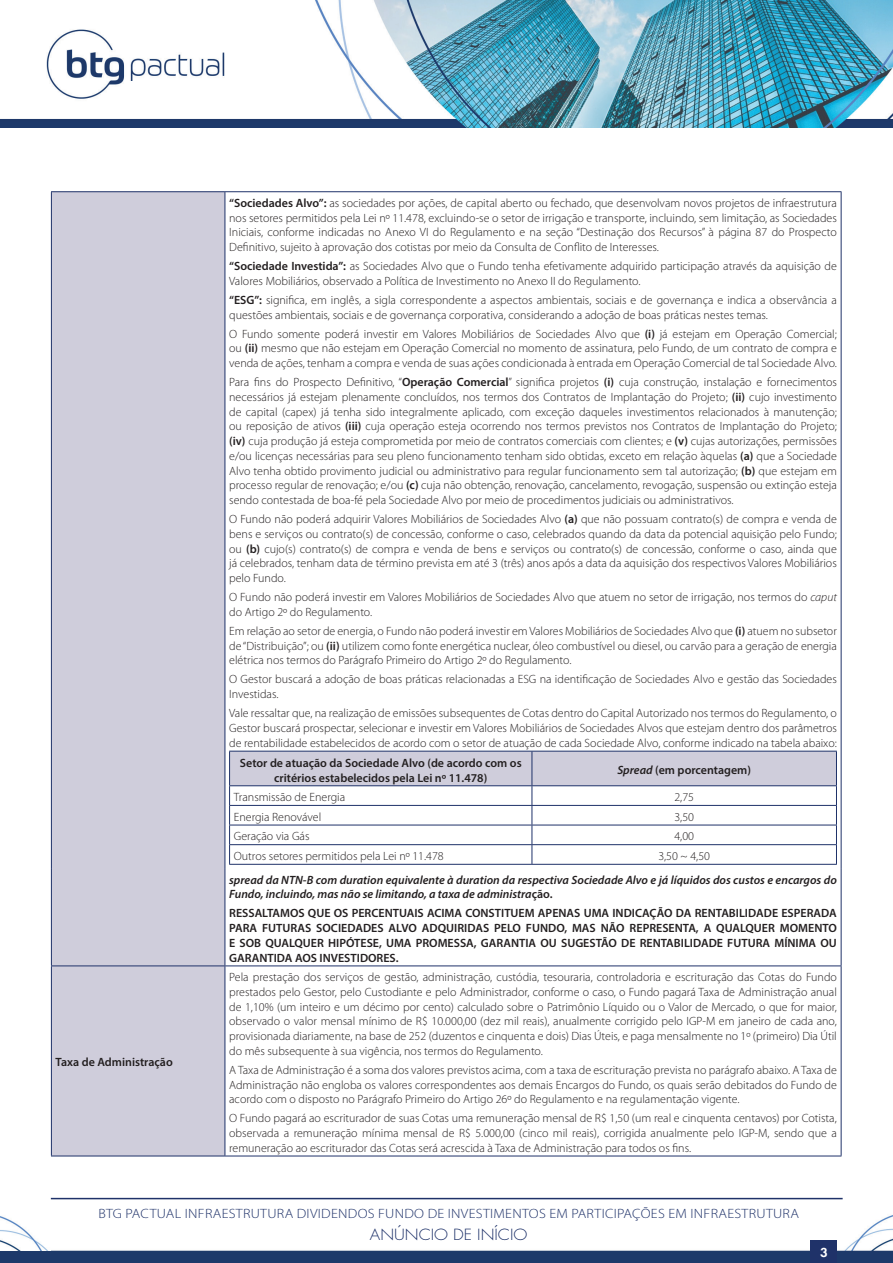
<style>
.page{position:relative;width:893px;height:1263px;background:#fff}
.page>*{position:absolute;margin:0;border:0;box-sizing:border-box;transform-origin:0 0}
.t1{font:300 15px "Futura";color:#1f3269;scale:1.09 1}
.t2{font:300 13.5px "Myriad Pro";letter-spacing:.02em;color:#1f3269;scale:1.09 1}
.t3{font:300 12px/14.7px "Myriad Pro";color:#231f20;text-align:justify}
.t4{font:600 12px/14.7px "Myriad Pro";color:#231f20;text-align:center}
.t5{font:italic 600 12px/14.7px "Myriad Pro";color:#231f20}
.t6{font:800 12px "Futura";color:#fff;scale:1.09 1}
.s1{font-weight:600}
.s2{font-style:italic}
.s3{font-style:normal}
</style>
<div class="page">
<img style="left:1px;top:0;width:892px;height:127px">
<img style="left:0;top:1215px;width:893px;height:48px">
<img style="left:1px;top:1215px;width:50px;height:36px">
<hr style="left:51px;top:1198px;width:792px;height:1px;background:#1f3269">
<div style="left:811px;top:1240px;width:26px;height:23px;background:#1f3269"></div>
<div style="left:52px;top:192px;width:173px;height:963px;background:#cfcddb"></div>
<hr style="left:51px;top:192px;width:1px;height:677px;background:#1f3269">
<hr style="left:51px;top:869px;width:1px;height:96px;background:#1f3269">
<hr style="left:51px;top:191px;width:174px;height:1px;background:#1f3269">
<hr style="left:225px;top:192px;width:1px;height:677px;background:#1f3269">
<hr style="left:225px;top:191px;width:616px;height:1px;background:#1f3269">
<hr style="left:841px;top:192px;width:1px;height:677px;background:#1f3269">
<hr style="left:225px;top:869px;width:1px;height:96px;background:#1f3269">
<hr style="left:841px;top:869px;width:1px;height:96px;background:#1f3269">
<hr style="left:51px;top:966px;width:1px;height:189px;background:#1f3269">
<hr style="left:51px;top:965px;width:174px;height:1px;background:#1f3269">
<hr style="left:51px;top:1155px;width:174px;height:1px;background:#1f3269">
<hr style="left:225px;top:966px;width:1px;height:189px;background:#1f3269">
<hr style="left:225px;top:965px;width:616px;height:1px;background:#1f3269">
<hr style="left:841px;top:966px;width:1px;height:189px;background:#1f3269">
<hr style="left:225px;top:1155px;width:616px;height:1px;background:#1f3269">
<svg style="left:229px;top:751px;width:608px;height:113px"></svg>
<hr style="left:229px;top:864px;width:303px;height:1px;background:#1f3269">
<hr style="left:532px;top:864px;width:305px;height:1px;background:#1f3269">
<p class="t4" style="left:56px;top:1055px;width:119px">Taxa de Administração</p>
<p class="t3" style="left:229px;top:196px;width:609px"><span class="s1">“Sociedades Alvo”:</span> as sociedades por ações, de capital aberto ou fechado, que desenvolvam novos projetos de infraestrutura nos setores permitidos pela Lei nº 11.478, excluindo-se o setor de irrigação e transporte, incluindo, sem limitação, as Sociedades Iniciais, conforme indicadas no Anexo VI do Regulamento e na seção “Destinação dos Recursos” à página 87 do Prospecto Definitivo, sujeito à aprovação dos cotistas por meio da Consulta de Conflito de Interesses.</p>
<p class="t3" style="left:229px;top:259px;width:609px"><span class="s1">“Sociedade Investida”:</span> as Sociedades Alvo que o Fundo tenha efetivamente adquirido participação através da aquisição de<br>Valores Mobiliários, observado a Política de Investimento no Anexo II do Regulamento.</p>
<p class="t3" style="left:229px;top:293px;width:609px"><span class="s1">“ESG”:</span> significa, em inglês, a sigla correspondente a aspectos ambientais, sociais e de governança e indica a observância a questões ambientais, sociais e de governança corporativa, considerando a adoção de boas práticas nestes temas.</p>
<p class="t3" style="left:229px;top:326px;width:609px">O Fundo somente poderá investir em Valores Mobiliários de Sociedades Alvo que <span class="s1">(i)</span> já estejam em Operação Comercial; ou <span class="s1">(ii)</span> mesmo que não estejam em Operação Comercial no momento de assinatura, pelo Fundo, de um contrato de compra e venda de ações, tenham a compra e venda de suas ações condicionada à entrada em Operação Comercial de tal Sociedade Alvo.</p>
<p class="t3" style="left:229px;top:375px;width:609px">Para fins do Prospecto Definitivo, “<span class="s1">Operação Comercial</span>” significa projetos <span class="s1">(i)</span> cuja construção, instalação e fornecimentos necessários já estejam plenamente concluídos, nos termos dos Contratos de Implantação do Projeto; <span class="s1">(ii)</span> cujo investimento de capital (capex) já tenha sido integralmente aplicado, com exceção daqueles investimentos relacionados à manutenção; ou reposição de ativos <span class="s1">(iii)</span> cuja operação esteja ocorrendo nos termos previstos nos Contratos de Implantação do Projeto; <span class="s1">(iv)</span> cuja produção já esteja comprometida por meio de contratos comerciais com clientes; e <span class="s1">(v)</span> cujas autorizações, permissões e/ou licenças necessárias para seu pleno funcionamento tenham sido obtidas, exceto em relação àquelas <span class="s1">(a)</span> que a Sociedade Alvo tenha obtido provimento judicial ou administrativo para regular funcionamento sem tal autorização; <span class="s1">(b)</span> que estejam em processo regular de renovação; e/ou <span class="s1">(c)</span> cuja não obtenção, renovação, cancelamento, revogação, suspensão ou extinção esteja sendo contestada de boa-fé pela Sociedade Alvo por meio de procedimentos judiciais ou administrativos.</p>
<p class="t3" style="left:229px;top:512px;width:609px">O Fundo não poderá adquirir Valores Mobiliários de Sociedades Alvo <span class="s1">(a)</span> que não possuam contrato(s) de compra e venda de bens e serviços ou contrato(s) de concessão, conforme o caso, celebrados quando da data da potencial aquisição pelo Fundo; ou <span class="s1">(b)</span> cujo(s) contrato(s) de compra e venda de bens e serviços ou contrato(s) de concessão, conforme o caso, ainda que já celebrados, tenham data de término prevista em até 3 (três) anos após a data da aquisição dos respectivos Valores Mobiliários pelo Fundo.</p>
<p class="t3" style="left:229px;top:590px;width:609px">O Fundo não poderá investir em Valores Mobiliários de Sociedades Alvo que atuem no setor de irrigação, nos termos do <span class="s2">caput </span>do Artigo 2º do Regulamento.</p>
<p class="t3" style="left:229px;top:624px;width:609px">Em relação ao setor de energia, o Fundo não poderá investir em Valores Mobiliários de Sociedades Alvo que <span class="s1">(i)</span> atuem no subsetor de “Distribuição”; ou <span class="s1">(ii)</span> utilizem como fonte energética nuclear, óleo combustível ou diesel, ou carvão para a geração de energia elétrica nos termos do Parágrafo Primeiro do Artigo 2º do Regulamento.</p>
<p class="t3" style="left:229px;top:672px;width:609px">O Gestor buscará a adoção de boas práticas relacionadas a ESG na identificação de Sociedades Alvo e gestão das Sociedades<br>Investidas.</p>
<p class="t3" style="left:229px;top:706px;width:609px">Vale ressaltar que, na realização de emissões subsequentes de Cotas dentro do Capital Autorizado nos termos do Regulamento, o Gestor buscará prospectar, selecionar e investir em Valores Mobiliários de Sociedades Alvos que estejam dentro dos parâmetros de rentabilidade estabelecidos de acordo com o setor de atuação de cada Sociedade Alvo, conforme indicado na tabela abaixo:</p>
<p class="t4" style="left:240px;top:755px;width:283px">Setor de atuação da Sociedade Alvo (de acordo com os critérios estabelecidos pela Lei nº 11.478)</p>
<p class="t4" style="left:617px;top:762px;width:135px"><span class="s2">Spread</span> (em porcentagem)</p>
<p class="t3" style="left:234px;top:790px;width:113px">Transmissão de Energia</p>
<p class="t3" style="left:674px;top:790px;width:21px">2,75</p>
<p class="t3" style="left:234px;top:810px;width:89px">Energia Renovável</p>
<p class="t3" style="left:674px;top:810px;width:21px">3,50</p>
<p class="t3" style="left:234px;top:829px;width:77px">Geração via Gás</p>
<p class="t3" style="left:674px;top:829px;width:21px">4,00</p>
<p class="t3" style="left:234px;top:849px;width:211px">Outros setores permitidos pela Lei nº 11.478</p>
<p class="t3" style="left:658px;top:849px;width:53px">3,50 ~ 4,50</p>
<p class="t5" style="left:229px;top:872px;width:609px">spread da NTN-B com duration equivalente à duration da respectiva Sociedade Alvo e já líquidos dos custos e encargos do<br>Fundo, incluindo, mas não se limitando, a taxa de administra<span class="s3">ção.</span></p>
<p class="t4" style="left:229px;top:906px;width:609px;text-align:justify">RESSALTAMOS QUE OS PERCENTUAIS ACIMA CONSTITUEM APENAS UMA INDICAÇÃO DA RENTABILIDADE ESPERADA PARA FUTURAS SOCIEDADES ALVO ADQUIRIDAS PELO FUNDO, MAS NÃO REPRESENTA, A QUALQUER MOMENTO E SOB QUALQUER HIPÓTESE, UMA PROMESSA, GARANTIA OU SUGESTÃO DE RENTABILIDADE FUTURA MÍNIMA OU GARANTIDA AOS INVESTIDORES.</p>
<p class="t3" style="left:229px;top:970px;width:609px">Pela prestação dos serviços de gestão, administração, custódia, tesouraria, controladoria e escrituração das Cotas do Fundo prestados pelo Gestor, pelo Custodiante e pelo Administrador, conforme o caso, o Fundo pagará Taxa de Administração anual de 1,10% (um inteiro e um décimo por cento) calculado sobre o Patrimônio Líquido ou o Valor de Mercado, o que for maior, observado o valor mensal mínimo de R$ 10.000,00 (dez mil reais), anualmente corrigido pelo IGP-M em janeiro de cada ano, provisionada diariamente, na base de 252 (duzentos e cinquenta e dois) Dias Úteis, e paga mensalmente no 1º (primeiro) Dia Útil do mês subsequente à sua vigência, nos termos do Regulamento.</p>
<p class="t3" style="left:229px;top:1063px;width:609px">A Taxa de Administração é a soma dos valores previstos acima, com a taxa de escrituração prevista no parágrafo abaixo. A Taxa de Administração não engloba os valores correspondentes aos demais Encargos do Fundo, os quais serão debitados do Fundo de acordo com o disposto no Parágrafo Primeiro do Artigo 26º do Regulamento e na regulamentação vigente.</p>
<p class="t3" style="left:229px;top:1111px;width:609px">O Fundo pagará ao escriturador de suas Cotas uma remuneração mensal de R$ 1,50 (um real e cinquenta centavos) por Cotista, observada a remuneração mínima mensal de R$ 5.000,00 (cinco mil reais), corrigida anualmente pelo IGP-M, sendo que a remuneração ao escriturador das Cotas será acrescida à Taxa de Administração para todos os fins.</p>
<p class="t2" style="left:98px;top:1206px;width:644px">BTG PACTUAL INFRAESTRUTURA DIVIDENDOS FUNDO DE INVESTIMENTOS EM PARTICIPAÇÕES EM INFRAESTRUTURA</p>
<p class="t1" style="left:370px;top:1225px;width:146px">ANÚNCIO DE INÍCIO</p>
<p class="t6" style="left:820px;top:1244px;width:8px">3</p>
</div>
